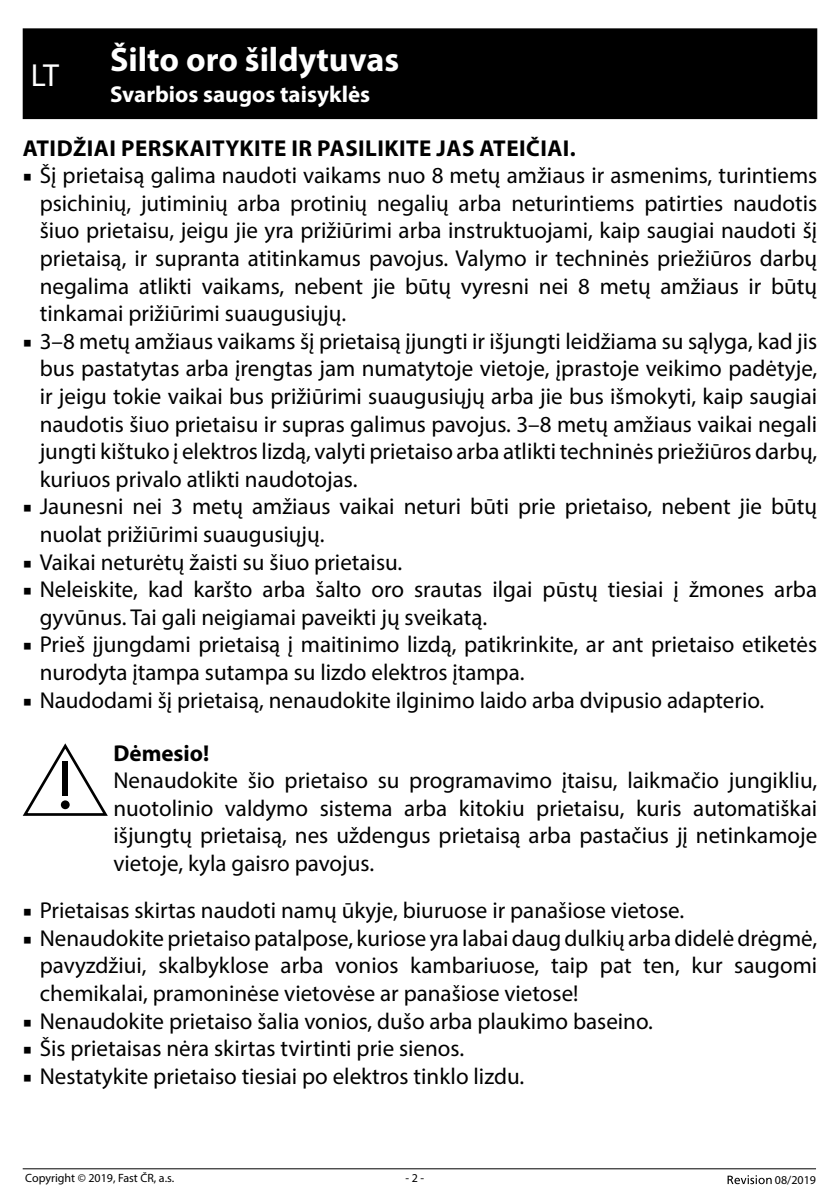
<style>
.page{position:relative;width:840px;height:1191px;background:#fff}
.page>*{position:absolute;margin:0;border:0;box-sizing:border-box;transform-origin:0 0}
.t1{font:700 34px "Myriad Pro";color:#fff}
.t2{font:32px "Myriad Pro";color:#fff}
.t3{font:23px/27.6px "Myriad Pro";color:#000;text-align:justify}
.t4{font:700 23px "Myriad Pro";letter-spacing:.02em;color:#000}
.t5{font:700 23px "Myriad Pro";color:#fff}
.t6{font:700 23px "Myriad Pro";color:#000}
.t7{font:12px "Myriad Pro";color:#000}
.s1{font-family:"Minion Pro"}
</style>
<div class="page">
<svg style="left:727px;top:1175px;width:44px;height:9px"></svg>
<hr style="left:23px;top:1168px;width:792px;height:1px;background:#000">
<div style="left:23px;top:28px;width:793px;height:91px;background:#000"></div>
<svg style="left:23px;top:743px;width:85px;height:73px"></svg>
<div style="left:62px;top:761px;width:6px;height:35px;background:#000"></div>
<div style="left:61px;top:800px;width:9px;height:9px;background:#000;border-radius:50%"></div>
<h1 class="t1" style="left:110px;top:37px;width:290px">Šilto oro šildytuvas</h1>
<p class="t5" style="left:110px;top:79px;width:261px">Svarbios saugos taisyklės</p>
<p class="t4" style="left:23px;top:133px;width:554px">ATIDŽIAI PERSKAITYKITE IR PASILIKITE JAS ATEIČIAI.</p>
<p class="t3" style="left:40px;top:161px;width:778px;text-indent:-17px"><span class="s1">■</span> Šį prietaisą galima naudoti vaikams nuo 8 metų amžiaus ir asmenims, turintiems psichinių, jutiminių arba protinių negalių arba neturintiems patirties naudotis šiuo prietaisu, jeigu jie yra prižiūrimi arba instruktuojami, kaip saugiai naudoti šį prietaisą, ir supranta atitinkamus pavojus. Valymo ir techninės priežiūros darbų negalima atlikti vaikams, nebent jie būtų vyresni nei 8 metų amžiaus ir būtų tinkamai prižiūrimi suaugusiųjų.</p>
<p class="t3" style="left:40px;top:327px;width:778px;text-indent:-17px"><span class="s1">■</span> 3–8 metų amžiaus vaikams šį prietaisą įjungti ir išjungti leidžiama su sąlyga, kad jis bus pastatytas arba įrengtas jam numatytoje vietoje, įprastoje veikimo padėtyje, ir jeigu tokie vaikai bus prižiūrimi suaugusiųjų arba jie bus išmokyti, kaip saugiai naudotis šiuo prietaisu ir supras galimus pavojus. 3–8 metų amžiaus vaikai negali jungti kištuko į elektros lizdą, valyti prietaiso arba atlikti techninės priežiūros darbų, kuriuos privalo atlikti naudotojas.</p>
<p class="t3" style="left:40px;top:492px;width:778px;text-indent:-17px"><span class="s1">■</span> Jaunesni nei 3 metų amžiaus vaikai neturi būti prie prietaiso, nebent jie būtų nuolat prižiūrimi suaugusiųjų.</p>
<p class="t3" style="left:23px;top:548px;width:381px"><span class="s1">■</span> Vaikai neturėtų žaisti su šiuo prietaisu.</p>
<p class="t3" style="left:40px;top:575px;width:778px;text-indent:-17px"><span class="s1">■</span> Neleiskite, kad karšto arba šalto oro srautas ilgai pūstų tiesiai į žmones arba gyvūnus. Tai gali neigiamai paveikti jų sveikatą.</p>
<p class="t3" style="left:40px;top:630px;width:778px;text-indent:-17px"><span class="s1">■</span> Prieš įjungdami prietaisą į maitinimo lizdą, patikrinkite, ar ant prietaiso etiketės nurodyta įtampa sutampa su lizdo elektros įtampa.</p>
<p class="t3" style="left:23px;top:686px;width:742px"><span class="s1">■</span> Naudodami šį prietaisą, nenaudokite ilginimo laido arba dvipusio adapterio.</p>
<p class="t6" style="left:113px;top:738px;width:97px">Dėmesio!</p>
<p class="t3" style="left:113px;top:766px;width:705px">Nenaudokite šio prietaiso su programavimo įtaisu, laikmačio jungikliu, nuotolinio valdymo sistema arba kitokiu prietaisu, kuris automatiškai išjungtų prietaisą, nes uždengus prietaisą arba pastačius jį netinkamoje vietoje, kyla gaisro pavojus.</p>
<p class="t3" style="left:23px;top:896px;width:662px"><span class="s1">■</span> Prietaisas skirtas naudoti namų ūkyje, biuruose ir panašiose vietose.</p>
<p class="t3" style="left:40px;top:924px;width:778px;text-indent:-17px"><span class="s1">■</span> Nenaudokite prietaiso patalpose, kuriose yra labai daug dulkių arba didelė drėgmė, pavyzdžiui, skalbyklose arba vonios kambariuose, taip pat ten, kur saugomi chemikalai, pramoninėse vietovėse ar panašiose vietose!</p>
<p class="t3" style="left:23px;top:1006px;width:631px"><span class="s1">■</span> Nenaudokite prietaiso šalia vonios, dušo arba plaukimo baseino.</p>
<p class="t3" style="left:23px;top:1034px;width:443px"><span class="s1">■</span> Šis prietaisas nėra skirtas tvirtinti prie sienos.</p>
<p class="t3" style="left:23px;top:1062px;width:503px"><span class="s1">■</span> Nestatykite prietaiso tiesiai po elektros tinklo lizdu.</p>
<h2 class="t2" style="left:31px;top:55px;width:30px">LT</h2>
<p class="t7" style="left:25px;top:1170px;width:150px">Copyright © 2019, Fast ČR, a.s.</p>
<p class="t7" style="left:405px;top:1170px;width:20px">- 2 -</p>
<p class="t7" style="left:774px;top:1172px;width:43px">08/2019</p>
</div>
